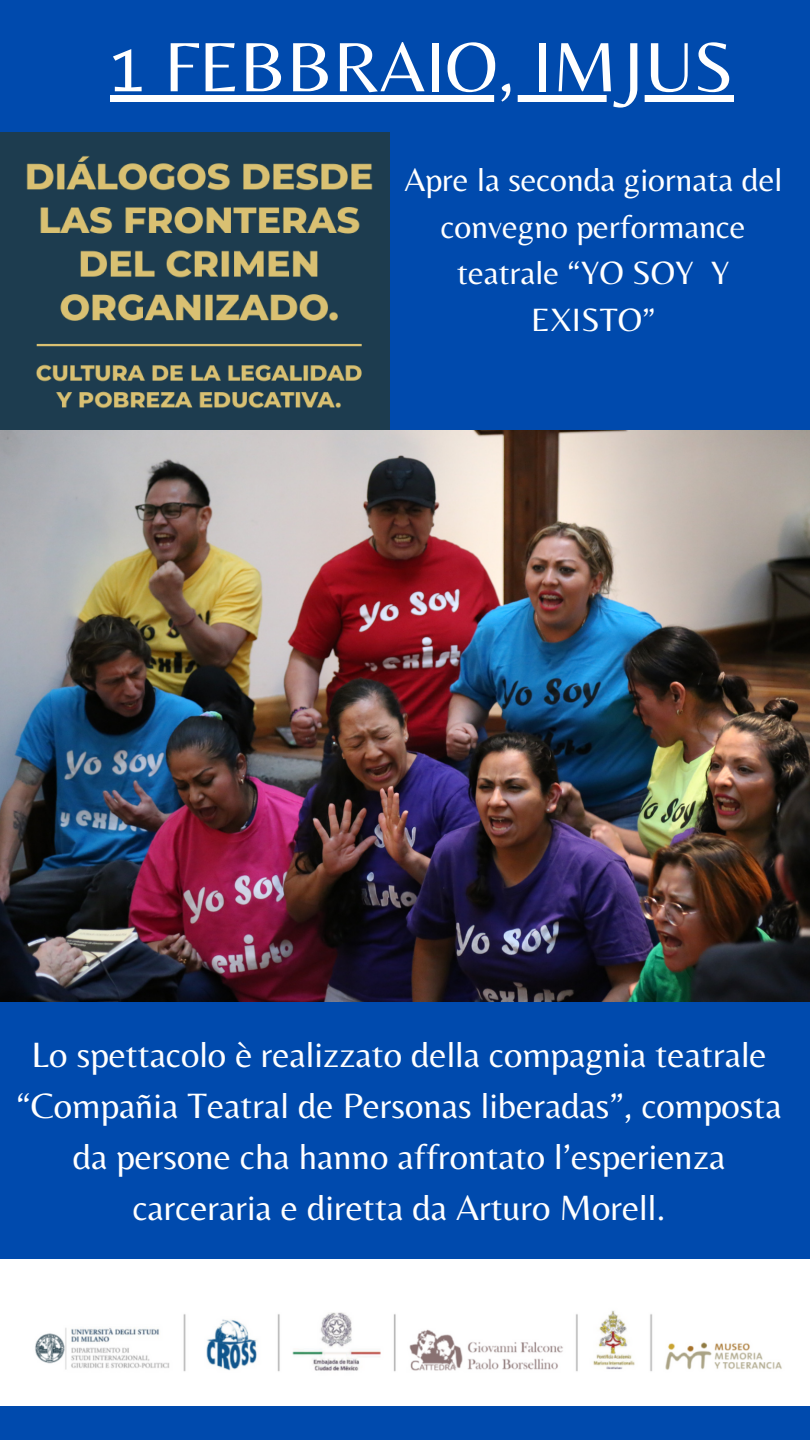
<style>
.page{position:relative;width:810px;height:1440px;background:#004aad}
.page>*{position:absolute;margin:0;border:0;box-sizing:border-box;transform-origin:0 0}
.t1{font:72.6px "Belleza";color:#fff}
.t2{font:36.6px/51px "Belleza";color:#fff;text-align:center}
.t3{font:33.6px/46.5px "Belleza";color:#fff;text-align:center}
</style>
<div class="page">
<img style="left:0;top:132px;width:389px;height:298px">
<img style="left:0;top:1260px;width:810px;height:146px">
<img style="left:0;top:430px;width:810px;height:571px">
<div style="left:110px;top:95px;width:624px;height:7px;background:#fff"></div>
<p class="t1" style="left:110px;top:24px;width:625px">1 FEBBRAIO, IMJUS</p>
<p class="t3" style="left:404px;top:156px;width:379px">Apre la seconda giornata del convegno performance teatrale “YO SOY Y<br>EXISTO”</p>
<p class="t2" style="left:16px;top:1028px;width:767px">Lo spettacolo è realizzato della compagnia teatrale “Compañia Teatral de Personas liberadas”, composta da persone cha hanno affrontato l’esperienza carceraria e diretta da Arturo Morell.</p>
</div>
